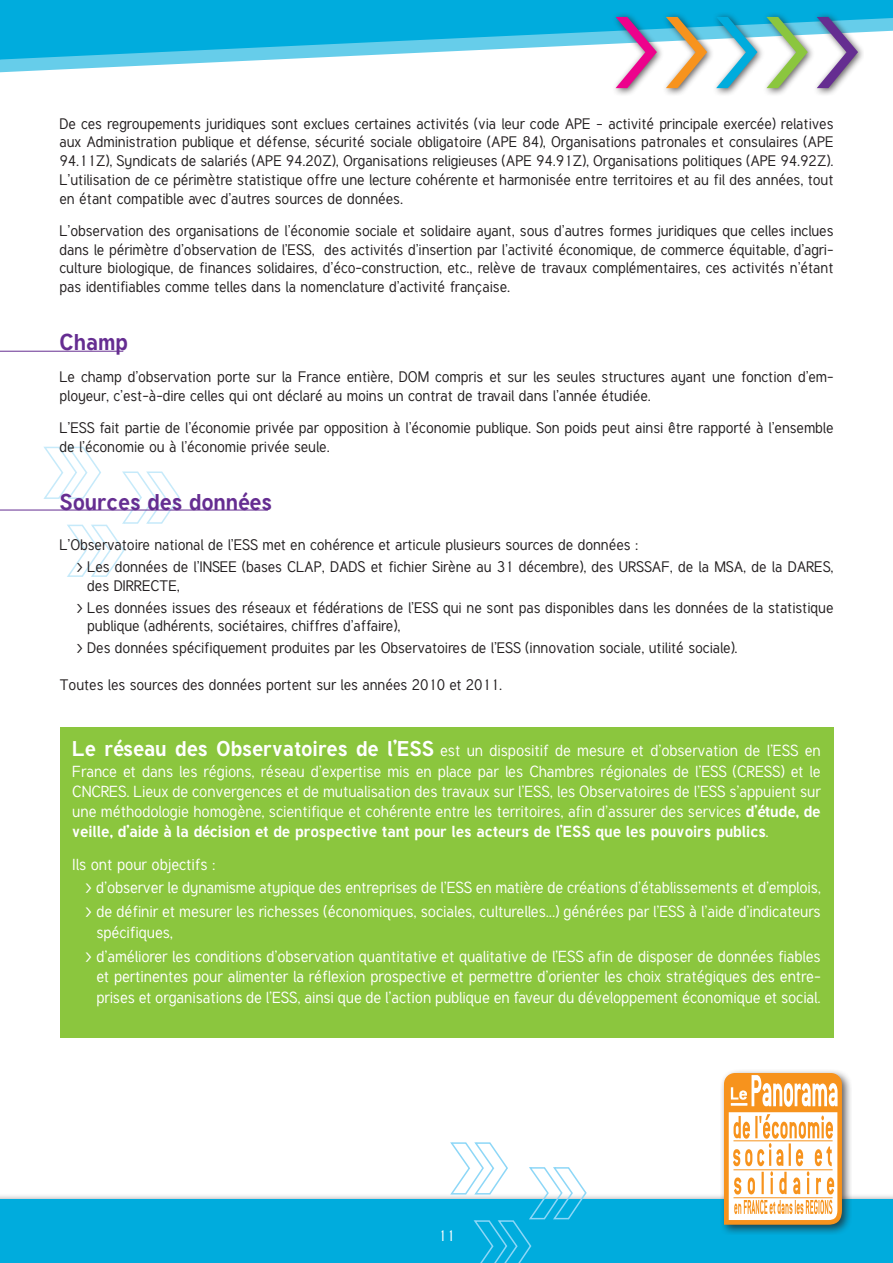
<style>
.page{position:relative;width:893px;height:1263px;background:#fff}
.page>*{position:absolute;margin:0;border:0;box-sizing:border-box;transform-origin:0 0}
.t1{font:120px "Tuffy";color:#ed028c}
.t2{font:700 22.5px "Tuffy";color:#652d91}
.t3{font:15.75px/20.2px "Tuffy";color:#fff;text-align:justify}
.t4{font:15px/18.8px "Tuffy";color:#231f20}
.t5{font:15px "Tuffy";color:#fff}
.s1{color:#f7931d}
.s2{color:#00acdd}
.s3{color:#8bc63e}
.s4{color:#652d91}
.s5{font-weight:700;font-size:21px}
.s6{font-weight:700}
</style>
<div class="page">
<hr style="left:0;top:0;width:893px;height:4px;background:#00acdd">
<svg style="left:0;top:4px;width:893px;height:69px;fill:#00acdd"></svg>
<div style="left:0;top:1193px;width:893px;height:70px;background:#231f20;opacity:.75"></div>
<div style="left:0;top:1199px;width:893px;height:64px;background:#00acdd"></div>
<div style="left:610px;top:11px;width:254px;height:85px;background:#231f20;opacity:.75"></div>
<svg style="left:42px;top:446px;width:139px;height:131px"></svg>
<svg style="left:449px;top:1142px;width:139px;height:121px"></svg>
<div style="left:719px;top:1068px;width:133px;height:167px;background:#231f20;opacity:.75"></div>
<svg style="left:724px;top:1073px;width:118px;height:152px"></svg>
<hr style="left:0;top:351px;width:123px;height:1px;background:#652d91">
<hr style="left:0;top:510px;width:268px;height:1px;background:#652d91">
<div style="left:60px;top:727px;width:773px;height:310px;background:#8bc63e"></div>
<h1 class="t1" style="left:610px;top:-27px;width:253px">&gt;<span class="s1">&gt;</span><span class="s2">&gt;</span><span class="s3">&gt;</span><span class="s4">&gt;</span></h1>
<p class="t4" style="left:60px;top:114px;width:775px;text-align:justify">De ces regroupements juridiques sont exclues certaines activités (via leur code APE – activité principale exercée) relatives aux Administration publique et défense, sécurité sociale obligatoire (APE 84), Organisations patronales et consulaires (APE 94.11Z), Syndicats de salariés (APE 94.20Z), Organisations religieuses (APE 94.91Z), Organisations politiques (APE 94.92Z).<br>L’utilisation de ce périmètre statistique offre une lecture cohérente et harmonisée entre territoires et au fil des années, tout en étant compatible avec d’autres sources de données.</p>
<p class="t4" style="left:60px;top:221px;width:775px;text-align:justify">L’observation des organisations de l’économie sociale et solidaire ayant, sous d’autres formes juridiques que celles inclues dans le périmètre d’observation de l’ESS, des activités d’insertion par l’activité économique, de commerce équitable, d’agri&shy;culture biologique, de finances solidaires, d’éco-construction, etc., relève de travaux complémentaires, ces activités n’étant pas identifiables comme telles dans la nomenclature d’activité française.</p>
<h2 class="t2" style="left:60px;top:327px;width:70px">Champ</h2>
<p class="t4" style="left:60px;top:367px;width:775px">Le champ d’observation porte sur la France entière, DOM compris et sur les seules structures ayant une fonction d’em&shy;ployeur, c’est-à-dire celles qui ont déclaré au moins un contrat de travail dans l’année étudiée.</p>
<p class="t4" style="left:60px;top:418px;width:775px">L’ESS fait partie de l’économie privée par opposition à l’économie publique. Son poids peut ainsi être rapporté à l’ensemble de l’économie ou à l’économie privée seule.</p>
<h2 class="t2" style="left:60px;top:487px;width:214px">Sources des données</h2>
<p class="t4" style="left:77px;top:533px;width:758px;line-height:21.9px;text-indent:-17px">L’Observatoire national de l’ESS met en cohérence et articule plusieurs sources de données :<br>&gt; Les données de l’INSEE (bases CLAP, DADS et fichier Sirène au 31 décembre), des URSSAF, de la MSA, de la DARES,</p>
<p class="t4" style="left:87px;top:576px;width:35px">des DIRR</p>
<p class="t4" style="left:77px;top:574px;width:758px;line-height:21.9px;text-indent:65px">ECTE,<br>&gt; Les données issues des réseaux et fédérations de l’ESS qui ne sont pas disponibles dans les données de la statistique</p>
<p class="t4" style="left:77px;top:615px;width:662px;line-height:21.9px;text-indent:11px">publique (adhérents, sociétaires, chiffres d’affaire),<br>&gt; Des données spécifiquement produites par les Observatoires de l’ESS (innovation sociale, utilité sociale).</p>
<p class="t4" style="left:60px;top:675px;width:444px">Toutes les sources des données portent sur les années 2010 et 2011.</p>
<p class="t3" style="left:72px;top:740px;width:750px"><span class="s5">Le réseau des Observatoires de l’ESS</span> est un dispositif de mesure et d’observation de l’ESS en France et dans les régions, réseau d’expertise mis en place par les Chambres régionales de l’ESS (CRESS) et le CNCRES. Lieux de convergences et de mutualisation des travaux sur l’ESS, les Observatoires de l’ESS s’appuient sur une méthodologie homogène, scientifique et cohérente entre les territoires, afin d’assurer des services <span class="s6">d’étude, de veille, d’aide à la décision et de prospective tant pour les acteurs de l’ESS que les pouvoirs publics</span>.</p>
<p class="t3" style="left:85px;top:853px;width:737px;line-height:22.4px;text-indent:-13px">Ils ont pour objectifs :<br>&gt; d’observer le dynamisme atypique des entreprises de l’ESS en matière de créations d’établissements et d’emplois,</p>
<p class="t3" style="left:96px;top:901px;width:726px;text-indent:-11px">&gt; de définir et mesurer les richesses (économiques, sociales, culturelles...) générées par l’ESS à l’aide d’indicateurs spécifiques,</p>
<p class="t3" style="left:96px;top:946px;width:726px;text-indent:-11px">&gt; d’améliorer les conditions d’observation quantitative et qualitative de l’ESS afin de disposer de données fiables et pertinentes pour alimenter la réflexion prospective et permettre d’orienter les choix stratégiques des entre&shy;prises et organisations de l’ESS, ainsi que de l’action publique en faveur du développement économique et social.</p>
<p class="t5" style="left:438px;top:1226px;width:18px">11</p>
</div>
